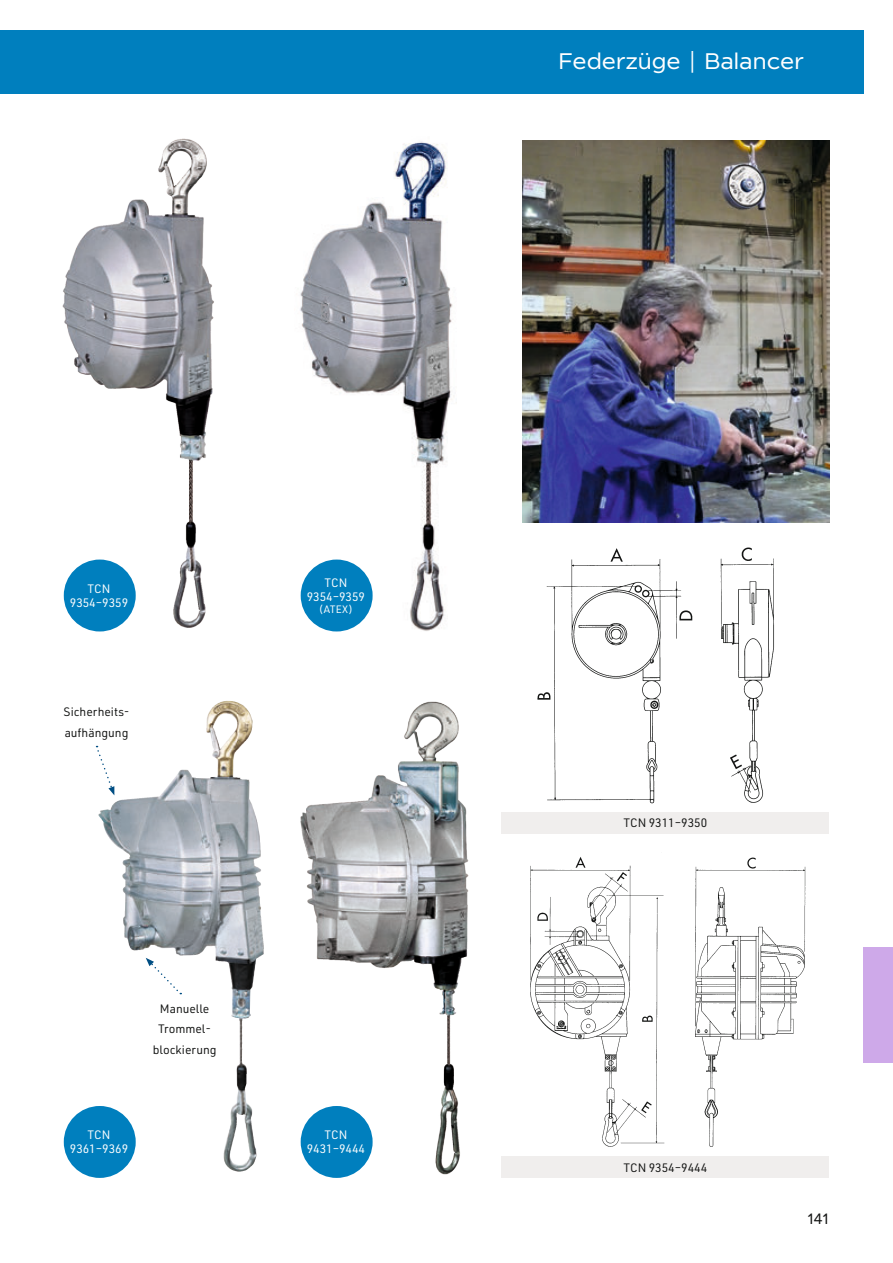
<style>
.page{position:relative;width:893px;height:1263px;background:#fff}
.page>*{position:absolute;margin:0;border:0;box-sizing:border-box;transform-origin:0 0}
.t1{font:22.5px "Modica";letter-spacing:.005em;color:#fff}
.t2{font:15px "Modica";color:#131413}
.t3{font:12px/20.4px "URWDIN";color:#131413}
.t4{font:12px/14.4px "URWDIN";color:#fff;text-align:center}
.t5{font:10.5px "URWDIN";color:#fff}
</style>
<div class="page">
<div style="left:0;top:30px;width:863px;height:64px;background:#007fbe"></div>
<div style="left:863px;top:947px;width:30px;height:116px;background:#cea9e9"></div>
<div style="left:501px;top:812px;width:328px;height:21px;background:#f0eeed"></div>
<img style="left:523px;top:140px;width:306px;height:382px">
<img style="left:300px;top:701px;width:169px;height:477px">
<img style="left:62px;top:138px;width:152px;height:494px">
<svg style="left:97px;top:701px;width:167px;height:477px"></svg>
<img style="left:175px;top:701px;width:53px;height:77px">
<img style="left:300px;top:141px;width:157px;height:490px">
<img style="left:537px;top:547px;width:237px;height:257px">
<img style="left:507px;top:857px;width:315px;height:300px">
<div style="left:64px;top:559px;width:72px;height:72px;background:#007fbe;border-radius:50%"></div>
<div style="left:64px;top:1106px;width:72px;height:72px;background:#007fbe;border-radius:50%"></div>
<div style="left:301px;top:559px;width:72px;height:72px;background:#007fbe;border-radius:50%"></div>
<div style="left:301px;top:1106px;width:72px;height:72px;background:#007fbe;border-radius:50%"></div>
<div style="left:501px;top:1157px;width:328px;height:21px;background:#f0eeed"></div>
<svg style="left:146px;top:958px;width:35px;height:36px"></svg>
<svg style="left:96px;top:746px;width:18px;height:49px"></svg>
<h1 class="t1" style="left:559px;top:48px;width:247px">Federzüge | Balancer</h1>
<p class="t4" style="left:70px;top:581px;width:60px">TCN<br>9354–9359</p>
<p class="t3" style="left:64px;top:702px;width:67px">Sicherheits&shy;aufhängung</p>
<p class="t4" style="left:307px;top:575px;width:60px">TCN<br>9354–9359</p>
<p class="t5" style="left:319px;top:602px;width:35px">(ATEX)</p>
<p class="t3" style="left:153px;top:998px;width:65px;text-align:center">Manuelle<br>Trommel&shy;blockierung</p>
<p class="t4" style="left:70px;top:1127px;width:60px">TCN<br>9361–9369</p>
<p class="t4" style="left:307px;top:1127px;width:60px">TCN<br>9431–9444</p>
<p class="t3" style="left:623px;top:812px;width:85px">TCN 9311–9350</p>
<p class="t3" style="left:623px;top:1157px;width:85px">TCN 9354–9444</p>
<p class="t2" style="left:807px;top:1210px;width:23px">141</p>
</div>
